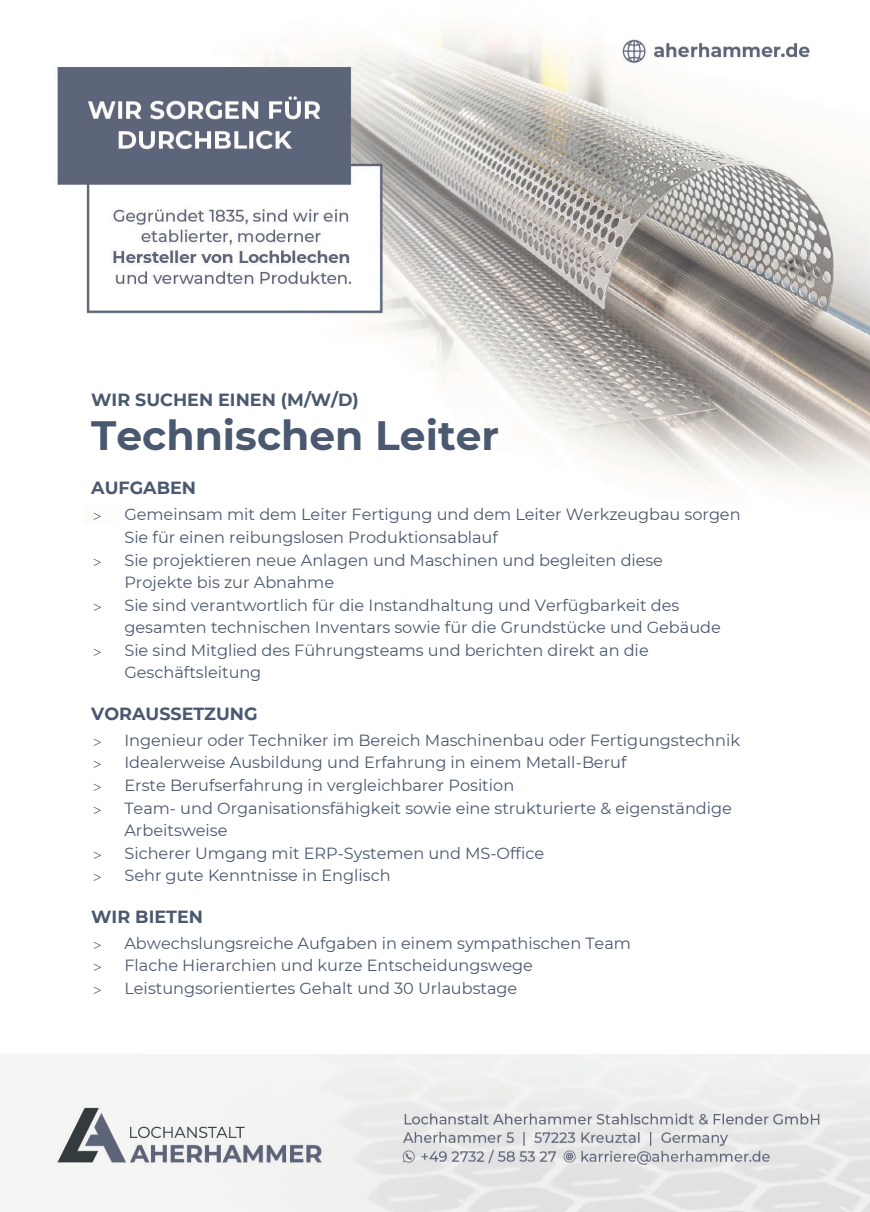
<style>
.page{position:relative;width:870px;height:1212px;background:#fff}
.page>*{position:absolute;margin:0;border:0;box-sizing:border-box;transform-origin:0 0}
.t1{font:700 40.95px "Montserrat";color:#4a596f}
.t2{font:700 17.55px "Montserrat";color:#4a596f}
.t3{font:16.2px/22.5px "Montserrat";color:#4a596f}
</style>
<div class="page">
<img style="left:0;top:29px;width:870px;height:1183px">
<svg style="left:94px;top:513px;width:7px;height:7px"></svg>
<svg style="left:94px;top:558px;width:7px;height:7px"></svg>
<svg style="left:94px;top:603px;width:7px;height:8px"></svg>
<svg style="left:94px;top:648px;width:7px;height:8px"></svg>
<svg style="left:94px;top:738px;width:7px;height:8px"></svg>
<svg style="left:94px;top:761px;width:7px;height:7px"></svg>
<svg style="left:94px;top:783px;width:7px;height:8px"></svg>
<svg style="left:94px;top:806px;width:7px;height:7px"></svg>
<svg style="left:94px;top:851px;width:7px;height:8px"></svg>
<svg style="left:94px;top:874px;width:7px;height:7px"></svg>
<svg style="left:94px;top:941px;width:7px;height:8px"></svg>
<svg style="left:94px;top:964px;width:7px;height:7px"></svg>
<svg style="left:94px;top:986px;width:7px;height:8px"></svg>
<p class="t2" style="left:91px;top:387px;width:269px">WIR SUCHEN EINEN (M/W/D)</p>
<p class="t1" style="left:91px;top:405px;width:409px">Technischen Leiter</p>
<p class="t2" style="left:91px;top:475px;width:106px">AUFGABEN</p>
<p class="t3" style="left:124px;top:503px;width:617px">Gemeinsam mit dem Leiter Fertigung und dem Leiter Werkzeugbau sorgen Sie für einen reibungslosen Produktionsablauf<br>Sie projektieren neue Anlagen und Maschinen und begleiten diese<br>Projekte bis zur Abnahme<br>Sie sind verantwortlich für die Instandhaltung und Verfügbarkeit des gesamten technischen Inventars sowie für die Grundstücke und Gebäude Sie sind Mitglied des Führungsteams und berichten direkt an die Geschäftsleitung</p>
<p class="t2" style="left:91px;top:701px;width:168px">VORAUSSETZUNG</p>
<p class="t3" style="left:124px;top:728px;width:617px">Ingenieur oder Techniker im Bereich Maschinenbau oder Fertigungstechnik Idealerweise Ausbildung und Erfahrung in einem Metall-Beruf<br>Erste Berufserfahrung in vergleichbarer Position<br>Team- und Organisationsfähigkeit sowie eine strukturierte &amp; eigenständige Arbeitsweise<br>Sicherer Umgang mit ERP-Systemen und MS-Office<br>Sehr gute Kenntnisse in Englisch</p>
<p class="t2" style="left:91px;top:904px;width:113px">WIR BIETEN</p>
<p class="t3" style="left:124px;top:931px;width:508px">Abwechslungsreiche Aufgaben in einem sympathischen Team<br>Flache Hierarchien und kurze Entscheidungswege<br>Leistungsorientiertes Gehalt und 30 Urlaubstage</p>
</div>
